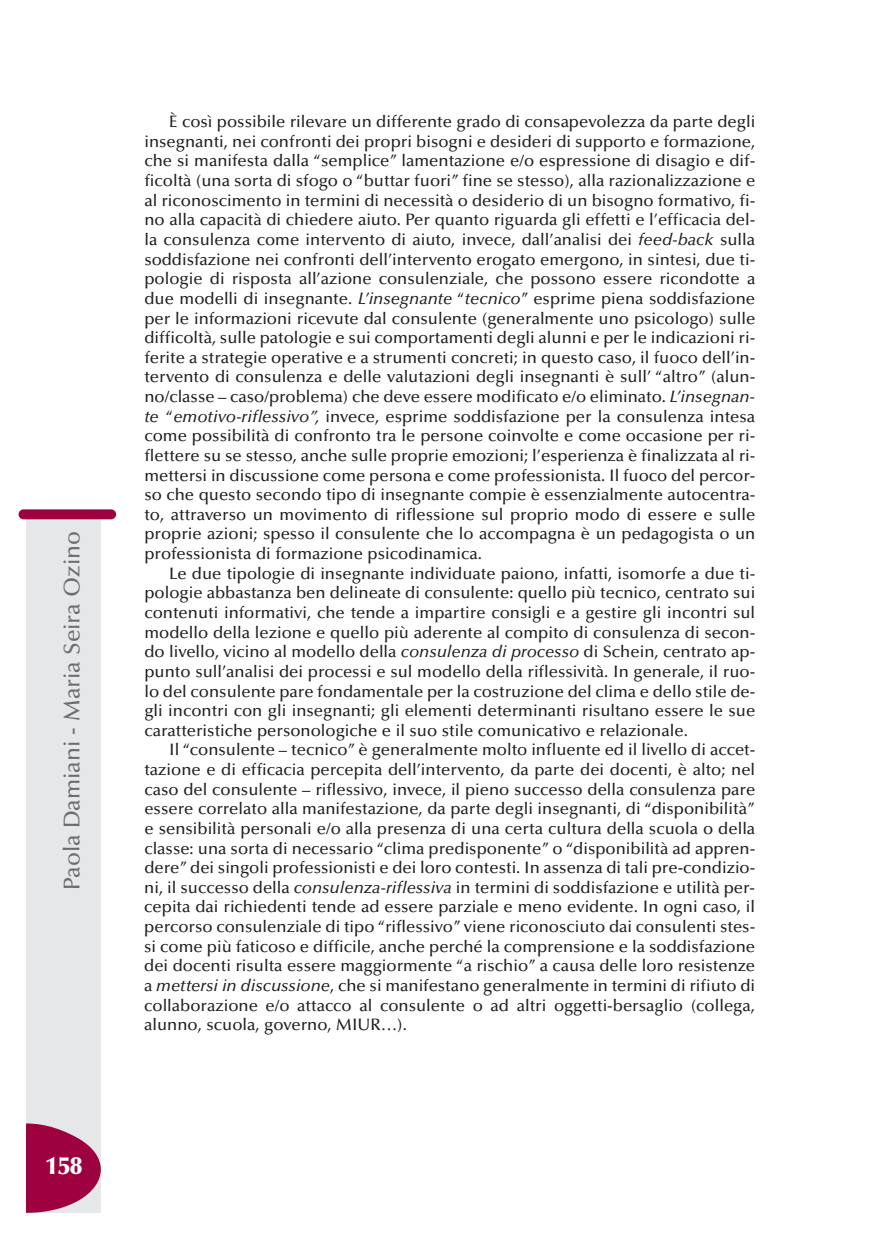
<style>
.page{position:relative;width:869px;height:1241px;background:#fff}
.page>*{position:absolute;margin:0;border:0;box-sizing:border-box;transform-origin:0 0}
.t1{font:900 24.5px "Optima";color:#fff}
.t2{font:500 22.75px "Optima";color:#6c6d70}
.t3{font:500 16.62px/19.6px "Optima";color:#231f20;text-align:justify}
.s1{font-style:italic}
</style>
<div class="page">
<div style="left:27px;top:517px;width:74px;height:695px;background:#e6e7e9"></div>
<div style="left:19px;top:509px;width:97px;height:10px;background:#9d0140;border-radius:5px"></div>
<svg style="left:26px;top:1122px;width:75px;height:90px"></svg>
<h2 class="t2" style="left:63px;top:889px;width:360px;rotate:-90deg">Paola Damiani - Maria Seira Ozino</h2>
<h1 class="t1" style="left:45px;top:1155px;width:38px">158</h1>
<p class="t3" style="left:144px;top:113px;width:612px;text-indent:25px">È così possibile rilevare un differente grado di consapevolezza da parte degli insegnanti, nei confronti dei propri bisogni e desideri di supporto e formazione, che si manifesta dalla “semplice” lamentazione e/o espressione di disagio e dif&shy;ficoltà (una sorta di sfogo o “buttar fuori” fine se stesso), alla razionalizzazione e al riconoscimento in termini di necessità o desiderio di un bisogno formativo, fi&shy;no alla capacità di chiedere aiuto. Per quanto riguarda gli effetti e l’efficacia del&shy;la consulenza come intervento di aiuto, invece, dall’analisi dei <span class="s1">feed-back</span> sulla soddisfazione nei confronti dell’intervento erogato emergono, in sintesi, due ti&shy;pologie di risposta all’azione consulenziale, che possono essere ricondotte a due modelli di insegnante. <span class="s1">L’insegnante</span> “<span class="s1">tecnico</span>” esprime piena soddisfazione per le informazioni ricevute dal consulente (generalmente uno psicologo) sulle difficoltà, sulle patologie e sui comportamenti degli alunni e per le indicazioni ri&shy;ferite a strategie operative e a strumenti concreti; in questo caso, il fuoco dell’in&shy;tervento di consulenza e delle valutazioni degli insegnanti è sull’ “altro” (alun&shy;no/classe – caso/problema) che deve essere modificato e/o eliminato. <span class="s1">L’insegnan&shy;te</span> “<span class="s1">emotivo-riflessivo”,</span> invece, esprime soddisfazione per la consulenza intesa come possibilità di confronto tra le persone coinvolte e come occasione per ri&shy;flettere su se stesso, anche sulle proprie emozioni; l’esperienza è finalizzata al ri&shy;mettersi in discussione come persona e come professionista. Il fuoco del percor&shy;so che questo secondo tipo di insegnante compie è essenzialmente autocentra&shy;to, attraverso un movimento di riflessione sul proprio modo di essere e sulle proprie azioni; spesso il consulente che lo accompagna è un pedagogista o un professionista di formazione psicodinamica.</p>
<p class="t3" style="left:144px;top:565px;width:612px;text-indent:25px">Le due tipologie di insegnante individuate paiono, infatti, isomorfe a due ti&shy;pologie abbastanza ben delineate di consulente: quello più tecnico, centrato sui contenuti informativi, che tende a impartire consigli e a gestire gli incontri sul modello della lezione e quello più aderente al compito di consulenza di secon&shy;do livello, vicino al modello della <span class="s1">consulenza di processo</span> di Schein, centrato ap&shy;punto sull’analisi dei processi e sul modello della riflessività. In generale, il ruo&shy;lo del consulente pare fondamentale per la costruzione del clima e dello stile de&shy;gli incontri con gli insegnanti; gli elementi determinanti risultano essere le sue caratteristiche personologiche e il suo stile comunicativo e relazionale.</p>
<p class="t3" style="left:144px;top:741px;width:612px;text-indent:25px">Il “consulente – tecnico” è generalmente molto influente ed il livello di accet&shy;tazione e di efficacia percepita dell’intervento, da parte dei docenti, è alto; nel caso del consulente – riflessivo, invece, il pieno successo della consulenza pare essere correlato alla manifestazione, da parte degli insegnanti, di “disponibilità” e sensibilità personali e/o alla presenza di una certa cultura della scuola o della classe: una sorta di necessario “clima predisponente” o “disponibilità ad appren&shy;dere” dei singoli professionisti e dei loro contesti. In assenza di tali pre-condizio&shy;ni, il successo della <span class="s1">consulenza-riflessiva</span> in termini di soddisfazione e utilità per&shy;cepita dai richiedenti tende ad essere parziale e meno evidente. In ogni caso, il percorso consulenziale di tipo “riflessivo” viene riconosciuto dai consulenti stes&shy;si come più faticoso e difficile, anche perché la comprensione e la soddisfazione dei docenti risulta essere maggiormente “a rischio” a causa delle loro resistenze a <span class="s1">mettersi in discussione</span>, che si manifestano generalmente in termini di rifiuto di collaborazione e/o attacco al consulente o ad altri oggetti-bersaglio (collega, alunno, scuola, governo, MIUR…).</p>
</div>
